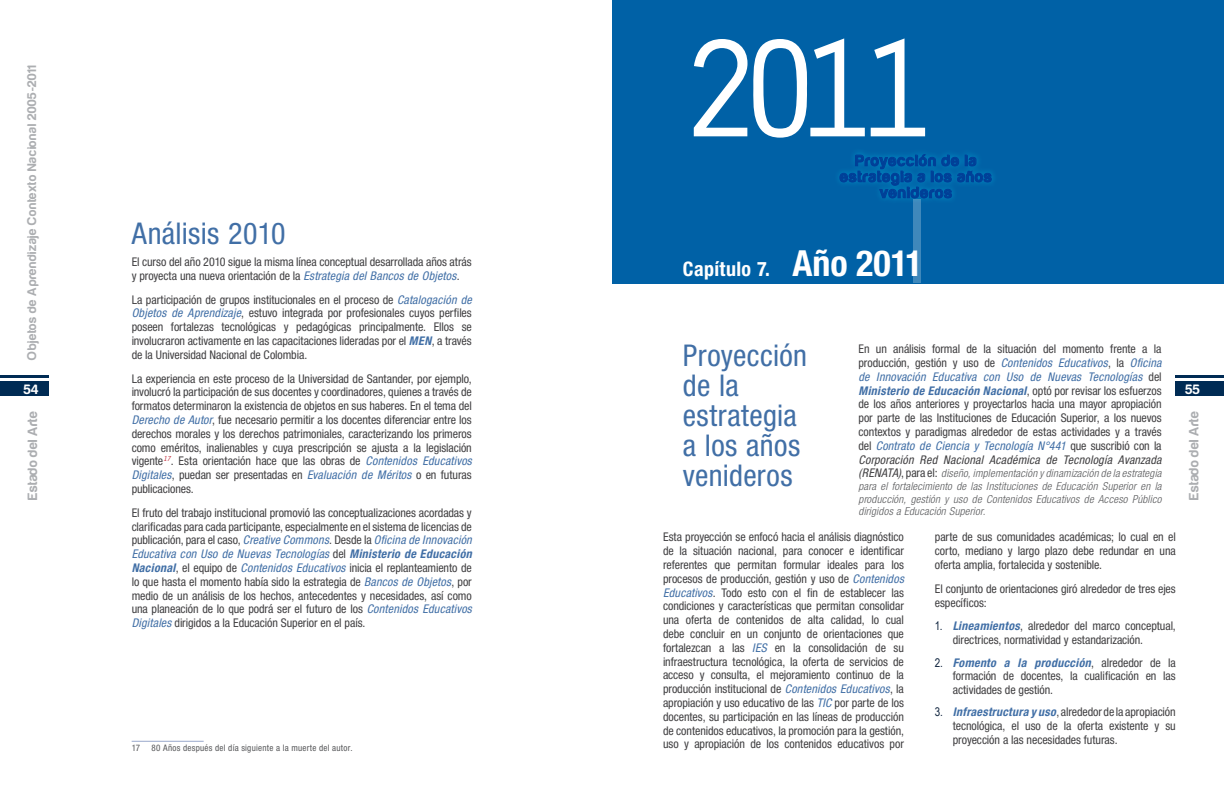
<style>
.page{position:relative;width:1224px;height:792px;background:#fff}
.page>*{position:absolute;margin:0;border:0;box-sizing:border-box;transform-origin:0 0}
.t1{font:144px "Orator Std";color:#fff}
.Heading_3{font:condensed 30px/30px "Helvetica Neue LT Std";letter-spacing:.01em;color:#416fa6}
.t2{font:700 condensed 20px "Helvetica Neue LT Std";letter-spacing:.02em;color:#fff}
.t3{font:700 16px/16px "Harabara";letter-spacing:.075em;color:#17365d;text-align:center}
.t4{font:700 14px "Harabara";letter-spacing:.02em;color:#acaeb1}
.t5{font:700 14px "Harabara";color:#fff}
.t6{font:700 13px "Harabara";letter-spacing:.035em;color:#acaeb1}
.t7{font:condensed 12px/13.8px "Helvetica Neue LT Std";letter-spacing:-.005em;color:#414042;text-align:justify}
.t8{font:italic 300 condensed 11px/12.7px "Helvetica Neue LT Std";letter-spacing:.025em;color:#58595b;text-align:justify}
.Footnote_text{font:condensed 9px "Helvetica Neue LT Std";letter-spacing:.025em;color:#58595b}
.s1{font-style:italic;color:#416fa6}
.s2{font-weight:700;font-style:italic;color:#416fa6}
.s3{font-size:36px}
.s4{font-style:italic}
.s5{font-weight:400;font-size:12px;color:#414042}
.s6{font-weight:400;font-style:normal;font-size:12px;color:#414042}
.s7{font-family:"Arial Narrow";font-stretch:normal;color:#0f243e}
</style>
<div class="page">
<div style="left:0;top:382px;width:48px;height:14px;background:#002b54"></div>
<hr style="left:0;top:375px;width:48px;height:3px;background:#002b54">
<div style="left:1176px;top:382px;width:48px;height:14px;background:#002b54"></div>
<hr style="left:1176px;top:375px;width:48px;height:3px;background:#002b54">
<div style="left:612px;top:0;width:612px;height:284px;background:#0061a6"></div>
<svg style="left:839px;top:152px;width:153px;height:47px"></svg>
<div style="left:913px;top:200px;width:8px;height:83px;background:#3f88bb"></div>
<hr style="left:132px;top:741px;width:72px;height:1px;background:#99a8cb">
<p class="t6" style="left:25px;top:360px;width:296px;rotate:-90deg">Objetos de Aprendizaje Contexto Nacional 2005-2011</p>
<p class="t5" style="left:24px;top:382px;width:16px">54</p>
<p class="t4" style="left:25px;top:500px;width:90px;rotate:-90deg">Estado del Arte</p>
<p class="Heading_3" style="left:132px;top:218px;width:155px">Análisis 2010</p>
<p class="t7" style="left:132px;top:255px;width:342px">El curso del año 2010 sigue la misma línea conceptual desarrollada años atrás y proyecta una nueva orientación de la <span class="s1">Estrategia del Bancos de Objetos</span>.</p>
<p class="t7" style="left:132px;top:292px;width:342px">La participación de grupos institucionales en el proceso de <span class="s1">Catalogación de Objetos de Aprendizaje</span>, estuvo integrada por profesionales cuyos perfiles poseen fortalezas tecnológicas y pedagógicas principalmente. Ellos se involucraron activamente en las capacitaciones lideradas por el <span class="s2">MEN</span>, a través de la Universidad Nacional de Colombia.</p>
<p class="t7" style="left:132px;top:371px;width:342px">La experiencia en este proceso de la Universidad de Santander, por ejemplo, involucró la participación de sus docentes y coordinadores, quienes a través de formatos determinaron la existencia de objetos en sus haberes. En el tema del <span class="s1">Derecho de Autor</span>, fue necesario permitir a los docentes diferenciar entre los derechos morales y los derechos patrimoniales, caracterizando los primeros como eméritos, inalienables y cuya prescripción se ajusta a la legislación vigente<sup>17</sup>. Esta orientación hace que las obras de <span class="s1">Contenidos Educativos Digitales</span>, puedan ser presentadas en <span class="s1">Evaluación de Méritos</span> o en futuras publicaciones.</p>
<p class="t7" style="left:132px;top:506px;width:342px">El fruto del trabajo institucional promovió las conceptualizaciones acordadas y clarificadas para cada participante, especialmente en el sistema de licencias de publicación, para el caso, <span class="s1">Creative Commons</span>. Desde la <span class="s1">Oficina de Innovación Educativa con Uso de Nuevas Tecnologías</span> del <span class="s2">Ministerio de Educación Nacional</span>, el equipo de <span class="s1">Contenidos Educativos</span> inicia el replanteamiento de lo que hasta el momento había sido la estrategia de <span class="s1">Bancos de Objetos</span>, por medio de un análisis de los hechos, antecedentes y necesidades, así como una planeación de lo que podrá ser el futuro de los <span class="s1">Contenidos Educativos Digitales</span> dirigidos a la Educación Superior en el país.</p>
<p class="Footnote_text" style="left:132px;top:743px;width:10px">17</p>
<p class="Footnote_text" style="left:152px;top:743px;width:202px">80 Años después del día siguiente a la muerte del autor.</p>
<h1 class="t1" style="left:677px;top:-14px;width:265px">2011</h1>
<h3 class="t3" style="left:840px;top:153px;width:153px">Proyección de la estrategia a los años venideros</h3>
<p class="t2" style="left:683px;top:257px;width:241px">Capítulo 7. <span class="s3">Año 2011</span></p>
<p class="Heading_3" style="left:683px;top:340px;width:126px">Proyección de la estrategia a los años venideros</p>
<p class="t7" style="left:859px;top:342px;width:305px">En un análisis formal de la situación del momento frente a la producción, gestión y uso de <span class="s1">Contenidos Educativos</span>, la <span class="s1">Oficina de Innovación Educativa con Uso de Nuevas Tecnologías</span> del <span class="s2">Ministerio de Educación Nacional</span>, optó por revisar los esfuerzos de los años anteriores y proyectarlos hacia una mayor apropiación por parte de las Instituciones de Educación Superior, a los nuevos contextos y paradigmas alrededor de estas actividades y a través del <span class="s1">Contrato de Ciencia y Tecnología N°441</span> que suscribió con la <span class="s4">Corporación Red Nacional Académica de Tecnología Avanzada</span></p>
<p class="t8" style="left:859px;top:467px;width:305px"><span class="s5">(RENATA)</span><span class="s6">, para el:</span> diseño, implementación y dinamización de la estrategia para el fortalecimiento de las Instituciones de Educación Superior en la producción, gestión y uso de Contenidos Educativos de Acceso Público dirigidos a Educación Superior.</p>
<p class="t7" style="left:663px;top:530px;width:242px">Esta proyección se enfocó hacia el análisis diagnóstico de la situación nacional, para conocer e identificar referentes que permitan formular ideales para los procesos de producción, gestión y uso de <span class="s1">Contenidos Educativos</span>. Todo esto con el fin de establecer las condiciones y características que permitan consolidar una oferta de contenidos de alta calidad, lo cual debe concluir en un conjunto de orientaciones que fortalezcan a las <span class="s1">IES</span> en la consolidación de su infraestructura tecnológica, la oferta de servicios de acceso y consulta, el mejoramiento continuo de la producción institucional de <span class="s1">Contenidos Educativos</span>, la apropiación y uso educativo de las <span class="s1">TIC</span> por parte de los docentes, su participación en las líneas de producción de contenidos educativos, la promoción para la gestión, uso y apropiación de los contenidos educativos por</p>
<p class="t7" style="left:935px;top:530px;width:242px">parte de sus comunidades académicas; lo cual en el corto, mediano y largo plazo debe redundar en una oferta amplia, fortalecida y sostenible.</p>
<p class="t7" style="left:935px;top:582px;width:242px">El conjunto de orientaciones giró alrededor de tres ejes específicos:</p>
<p class="t7" style="left:953px;top:619px;width:224px;text-indent:-18px"><span class="s7">1.</span> <span class="s2">Lineamientos</span>, alrededor del marco conceptual, directrices, normatividad y estandarización.</p>
<p class="t7" style="left:953px;top:655px;width:224px;text-indent:-18px"><span class="s7">2.</span> <span class="s2">Fomento a la producción</span>, alrededor de la formación de docentes, la cualificación en las actividades de gestión.</p>
<p class="t7" style="left:953px;top:705px;width:224px;text-indent:-18px"><span class="s7">3.</span> <span class="s2">Infraestructura y uso</span>, alrededor de la apropiación tecnológica, el uso de la oferta existente y su proyección a las necesidades futuras.</p>
<p class="t5" style="left:1186px;top:382px;width:16px">55</p>
<p class="t4" style="left:1187px;top:500px;width:90px;rotate:-90deg">Estado del Arte</p>
</div>
